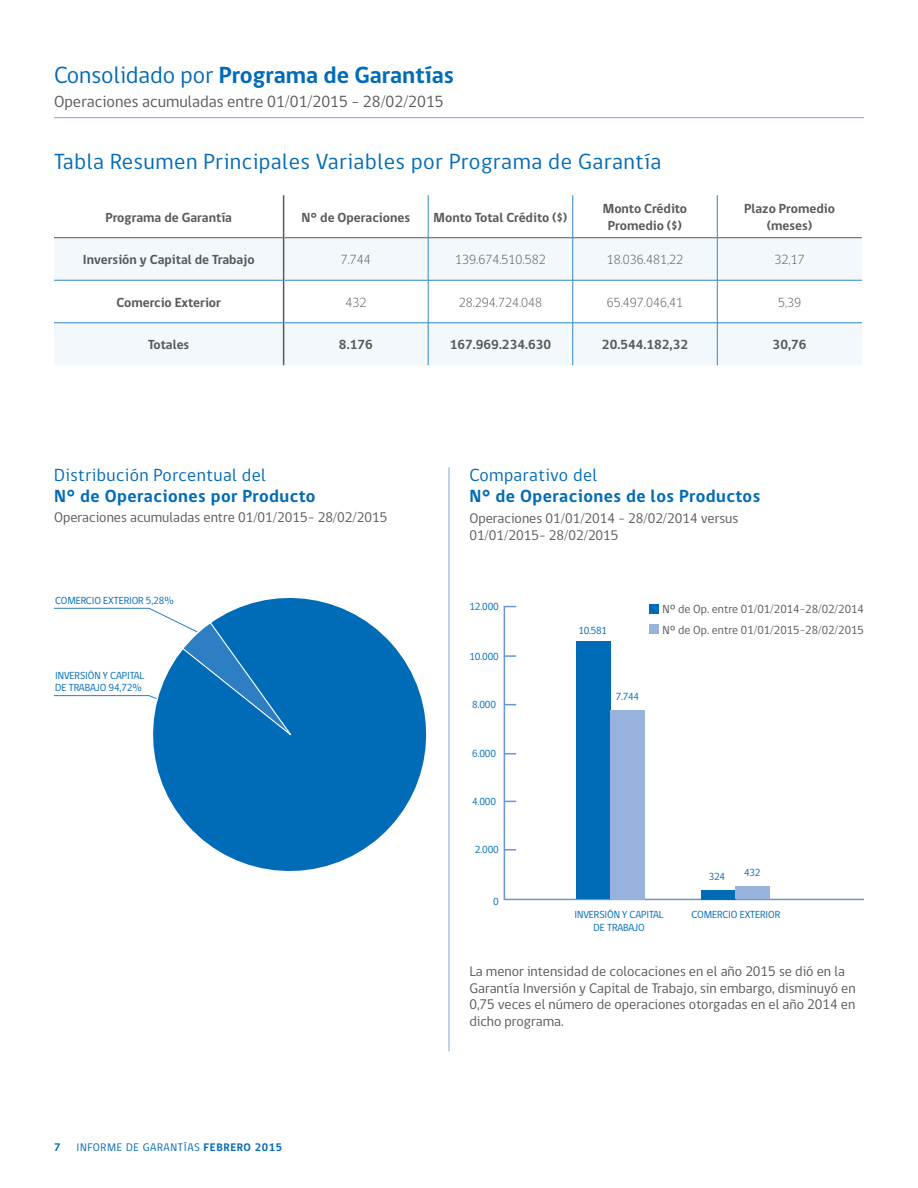
<style>
.page{position:relative;width:918px;height:1188px;background:#fff}
.page>*{position:absolute;margin:0;border:0;box-sizing:border-box;transform-origin:0 0}
.t1{font:700 24px "gob CL";color:#006bb6}
.t2{font:22.5px "gob CL";letter-spacing:.025em;color:#006bb6}
.t3{font:700 18px "gob CL";letter-spacing:.025em;color:#006bb6}
.t4{font:18px "gob CL";letter-spacing:.025em;color:#006bb6}
.t5{font:16.5px "gob CL";color:#58595b}
.t6{font:14.25px/16.5px "gob CL";color:#58595b}
.t7{font:700 13.5px/16.2px "gob CL";color:#58595b;text-align:center}
.t8{font:300 13.5px "gob CL";color:#58595b}
.t9{font:12px/20.7px "gob CL";color:#58595b}
.t10{font:11.25px "gob CL";letter-spacing:.055em;color:#006bb6}
.t11{font:700 11.25px "gob CL";color:#006bb6}
.t12{font:10.5px/12px "gob CL";letter-spacing:-.01em;color:#006cb7}
.s1{font-weight:400}
.s2{font-weight:700}
</style>
<div class="page">
<hr style="left:449px;top:467px;width:1px;height:584px;background:#7fa3d5">
<svg style="left:54px;top:607px;width:83px;height:90px"></svg>
<svg style="left:137px;top:597px;width:290px;height:274px"></svg>
<svg style="left:503px;top:605px;width:361px;height:296px"></svg>
<svg style="left:505px;top:849px;width:11px;height:2px"></svg>
<div style="left:577px;top:641px;width:34px;height:258px;background:#006cb7"></div>
<div style="left:702px;top:890px;width:34px;height:9px;background:#006cb7"></div>
<div style="left:736px;top:887px;width:34px;height:12px;background:#96b2dd"></div>
<div style="left:649px;top:604px;width:10px;height:9px;background:#006cb7"></div>
<div style="left:649px;top:624px;width:10px;height:10px;background:#96b2dd"></div>
<hr style="left:54px;top:117px;width:810px;height:1px;background:#7fa3d5">
<div style="left:611px;top:710px;width:34px;height:189px;background:#96b2dd"></div>
<svg style="left:505px;top:655px;width:11px;height:2px"></svg>
<svg style="left:54px;top:238px;width:808px;height:127px;fill:#f2f8fb"></svg>
<hr style="left:428px;top:195px;width:1px;height:42px;background:#3388c5">
<hr style="left:572px;top:195px;width:1px;height:42px;background:#3388c5">
<hr style="left:717px;top:195px;width:1px;height:42px;background:#3388c5">
<hr style="left:54px;top:280px;width:229px;height:1px;background:#3388c5">
<hr style="left:284px;top:280px;width:144px;height:1px;background:#3388c5">
<hr style="left:428px;top:280px;width:145px;height:1px;background:#3388c5">
<hr style="left:428px;top:280px;width:1px;height:43px;background:#3388c5">
<hr style="left:573px;top:280px;width:144px;height:1px;background:#3388c5">
<hr style="left:572px;top:280px;width:1px;height:43px;background:#3388c5">
<hr style="left:717px;top:280px;width:145px;height:1px;background:#3388c5">
<hr style="left:717px;top:280px;width:1px;height:43px;background:#3388c5">
<hr style="left:54px;top:323px;width:229px;height:1px;background:#3388c5">
<hr style="left:284px;top:323px;width:144px;height:1px;background:#3388c5">
<hr style="left:428px;top:323px;width:145px;height:1px;background:#3388c5">
<hr style="left:428px;top:323px;width:1px;height:42px;background:#3388c5">
<hr style="left:573px;top:323px;width:144px;height:1px;background:#3388c5">
<hr style="left:572px;top:323px;width:1px;height:42px;background:#3388c5">
<hr style="left:717px;top:323px;width:145px;height:1px;background:#3388c5">
<hr style="left:717px;top:323px;width:1px;height:42px;background:#3388c5">
<hr style="left:54px;top:237px;width:229px;height:1px;background:#58595b">
<hr style="left:284px;top:237px;width:144px;height:1px;background:#58595b">
<hr style="left:428px;top:237px;width:145px;height:1px;background:#58595b">
<hr style="left:573px;top:237px;width:144px;height:1px;background:#58595b">
<hr style="left:717px;top:237px;width:145px;height:1px;background:#58595b">
<hr style="left:428px;top:238px;width:1px;height:42px;background:#3388c5">
<hr style="left:572px;top:238px;width:1px;height:42px;background:#3388c5">
<hr style="left:717px;top:238px;width:1px;height:42px;background:#3388c5">
<hr style="left:283px;top:195px;width:1px;height:43px;background:#58595b">
<hr style="left:283px;top:238px;width:1px;height:42px;background:#58595b">
<hr style="left:283px;top:280px;width:1px;height:43px;background:#58595b">
<hr style="left:283px;top:323px;width:1px;height:42px;background:#58595b">
<h1 class="t1" style="left:54px;top:59px;width:402px"><span class="s1">Consolidado por</span> Programa de Garantías</h1>
<p class="t5" style="left:54px;top:91px;width:391px">Operaciones acumuladas entre 01/01/2015 – 28/02/2015</p>
<h2 class="t2" style="left:54px;top:147px;width:609px">Tabla Resumen Principales Variables por Programa de Garantía</h2>
<p class="t7" style="left:105px;top:209px;width:128px">Programa de Garantía</p>
<p class="t7" style="left:302px;top:209px;width:110px">N° de Operaciones</p>
<p class="t7" style="left:434px;top:209px;width:135px">Monto Total Crédito ($)</p>
<p class="t7" style="left:603px;top:201px;width:86px">Monto Crédito<br>Promedio ($)</p>
<p class="t7" style="left:744px;top:201px;width:92px">Plazo Promedio (meses)</p>
<p class="t7" style="left:83px;top:252px;width:173px">Inversión y Capital de Trabajo</p>
<p class="t8" style="left:341px;top:251px;width:32px">7.744</p>
<p class="t8" style="left:455px;top:251px;width:92px">139.674.510.582</p>
<p class="t8" style="left:607px;top:251px;width:78px">18.036.481,22</p>
<p class="t8" style="left:775px;top:251px;width:32px">32,17</p>
<p class="t7" style="left:117px;top:294px;width:106px">Comercio Exterior</p>
<p class="t8" style="left:345px;top:293px;width:23px">432</p>
<p class="t8" style="left:459px;top:293px;width:85px">28.294.724.048</p>
<p class="t8" style="left:607px;top:293px;width:78px">65.497.046,41</p>
<p class="t8" style="left:778px;top:293px;width:25px">5,39</p>
<p class="t7" style="left:148px;top:337px;width:43px">Totales</p>
<p class="t7" style="left:339px;top:337px;width:35px">8.176</p>
<p class="t7" style="left:450px;top:337px;width:103px">167.969.234.630</p>
<p class="t7" style="left:602px;top:337px;width:88px">20.544.182,32</p>
<p class="t7" style="left:773px;top:337px;width:35px">30,76</p>
<p class="t4" style="left:54px;top:463px;width:214px">Distribución Porcentual del</p>
<p class="t3" style="left:54px;top:484px;width:263px">N° de Operaciones por Producto</p>
<p class="t6" style="left:54px;top:509px;width:335px">Operaciones acumuladas entre 01/01/2015– 28/02/2015</p>
<p class="t12" style="left:55px;top:594px;width:120px">COMERCIO EXTERIOR 5,28%</p>
<p class="t12" style="left:55px;top:669px;width:91px">INVERSIÓN Y CAPITAL<br>DE TRABAJO 94,72%</p>
<p class="t11" style="left:54px;top:1140px;width:8px">7</p>
<p class="t10" style="left:77px;top:1140px;width:12px">Informe</p>
<p class="t10" style="left:126px;top:1140px;width:158px">de garantías <span class="s2">FEBRERO 2015</span></p>
<p class="t4" style="left:469px;top:463px;width:130px">Comparativo del</p>
<p class="t3" style="left:469px;top:484px;width:293px">N° de Operaciones de los Productos</p>
<p class="t6" style="left:469px;top:511px;width:270px">Operaciones 01/01/2014 - 28/02/2014 versus<br>01/01/2015- 28/02/2015</p>
<p class="t12" style="left:469px;top:601px;width:31px">12.000</p>
<p class="t12" style="left:469px;top:651px;width:31px">10.000</p>
<p class="t12" style="left:472px;top:699px;width:25px">8.000</p>
<p class="t12" style="left:472px;top:748px;width:25px">6.000</p>
<p class="t12" style="left:472px;top:795px;width:25px">4.000</p>
<p class="t12" style="left:475px;top:844px;width:25px">2.000</p>
<p class="t12" style="left:493px;top:896px;width:7px">0</p>
<p class="t12" style="left:579px;top:624px;width:30px">10.581</p>
<p class="t12" style="left:616px;top:691px;width:25px">7.744</p>
<p class="t9" style="left:663px;top:599px;width:203px">Nº de Op. entre 01/01/2014-28/02/2014<br>Nº de Op. entre 01/01/2015-28/02/2015</p>
<p class="t12" style="left:709px;top:871px;width:18px">324</p>
<p class="t12" style="left:744px;top:867px;width:18px">432</p>
<p class="t12" style="left:575px;top:908px;width:91px;line-height:13.5px;text-align:center">INVERSIÓN Y CAPITAL<br>DE TRABAJO</p>
<p class="t12" style="left:692px;top:909px;width:90px">COMERCIO EXTERIOR</p>
<p class="t6" style="left:469px;top:963px;width:388px">La menor intensidad de colocaciones en el año 2015 se dió en la Garantía Inversión y Capital de Trabajo, sin embargo, disminuyó en 0,75 veces el número de operaciones otorgadas en el año 2014 en dicho programa.</p>
</div>
